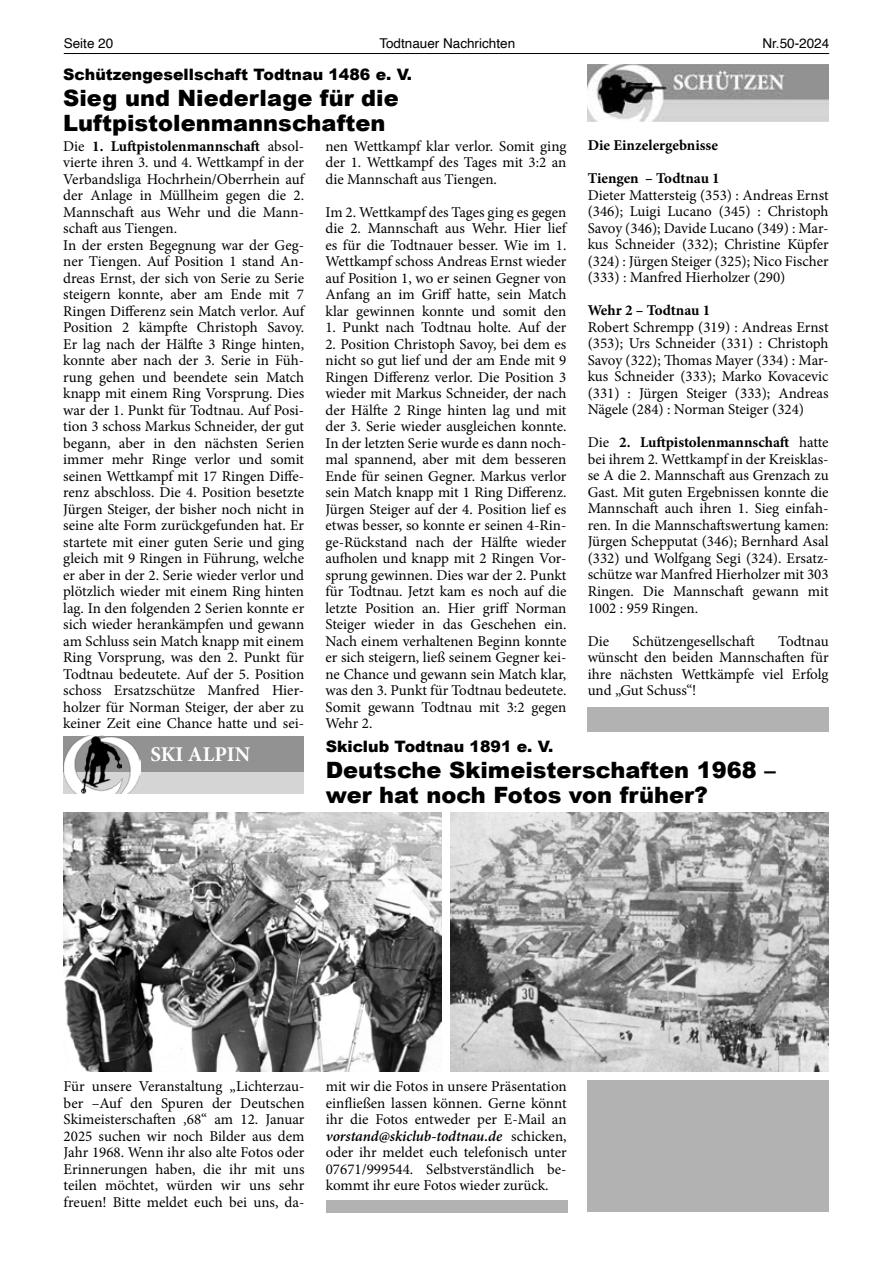
<style>
.page{position:relative;width:893px;height:1263px;background:#fff}
.page>*{position:absolute;margin:0;border:0;box-sizing:border-box;transform-origin:0 0}
.t1{font:900 22.5px/25.5px "Arial";color:#000}
.t2{font:700 21px "Minion Pro";color:#fff}
.t3{font:900 15.75px "Arial";color:#000}
.t4{font:15px/16.5px "Minion Pro";color:#000;text-align:justify}
.t5{font:700 15px "Minion Pro";color:#000}
.t6{font:13.5px "Helvetica";color:#000}
.s1{font-weight:700}
.s2{font-weight:600;font-style:italic}
</style>
<div class="page">
<hr style="left:64px;top:53px;width:765px;height:1px;background:#000">
<img style="left:588px;top:64px;width:241px;height:57px">
<div style="left:587px;top:707px;width:242px;height:25px;background:#b3b2b2"></div>
<div style="left:63px;top:736px;width:241px;height:57px;background:#d5d5d5"></div>
<div style="left:63px;top:736px;width:241px;height:35px;background:#929292"></div>
<img style="left:63px;top:738px;width:78px;height:55px">
<img style="left:81px;top:736px;width:41px;height:57px">
<img style="left:63px;top:812px;width:379px;height:260px">
<img style="left:450px;top:812px;width:379px;height:260px">
<div style="left:326px;top:1200px;width:241px;height:12px;background:#b3b2b2"></div>
<div style="left:588px;top:1080px;width:241px;height:132px;background:#b3b2b2"></div>
<p class="t6" style="left:64px;top:33px;width:51px">Seite 20</p>
<p class="t6" style="left:379px;top:33px;width:137px">Todtnauer Nachrichten</p>
<p class="t6" style="left:762px;top:33px;width:68px">Nr.50-2024</p>
<p class="t3" style="left:63px;top:63px;width:350px">Schützengesellschaft Todtnau 1486 e. V.</p>
<h1 class="t1" style="left:63px;top:84px;width:337px">Sieg und Niederlage für die<br>Luftpistolenmannschaften</h1>
<p class="t4" style="left:63px;top:138px;width:242px;text-align:left">Die <span class="s1">1. Luftpistolenmannschaft</span> absol&shy;vierte ihren 3. und 4. Wettkampf in der Verbandsliga Hochrhein/Oberrhein auf der Anlage in Müllheim gegen die 2.<br>Mannschaft aus Wehr und die Mann&shy;schaft aus Tiengen.<br>In der ersten Begegnung war der Geg&shy;ner Tiengen. Auf Position 1 stand An&shy;dreas Ernst, der sich von Serie zu Serie steigern konnte, aber am Ende mit 7<br>Ringen Differenz sein Match verlor. Auf Position 2 kämpfte Christoph Savoy.<br>Er lag nach der Hälfte 3 Ringe hinten, konnte aber nach der 3. Serie in Füh&shy;rung gehen und beendete sein Match knapp mit einem Ring Vorsprung. Dies war der 1. Punkt für Todtnau. Auf Posi&shy;tion 3 schoss Markus Schneider, der gut begann, aber in den nächsten Serien immer mehr Ringe verlor und somit seinen Wettkampf mit 17 Ringen Diffe&shy;renz abschloss. Die 4. Position besetzte Jürgen Steiger, der bisher noch nicht in seine alte Form zurückgefunden hat. Er startete mit einer guten Serie und ging gleich mit 9 Ringen in Führung, welche er aber in der 2. Serie wieder verlor und plötzlich wieder mit einem Ring hinten lag. In den folgenden 2 Serien konnte er sich wieder herankämpfen und gewann am Schluss sein Match knapp mit einem Ring Vorsprung, was den 2. Punkt für Todtnau bedeutete. Auf der 5. Position schoss Ersatzschütze Manfred Hier&shy;holzer für Norman Steiger, der aber zu keiner Zeit eine Chance hatte und sei-</p>
<p class="t4" style="left:325px;top:138px;width:242px">nen Wettkampf klar verlor. Somit ging der 1. Wettkampf des Tages mit 3:2 an die Mannschaft aus Tiengen.</p>
<p class="t5" style="left:588px;top:135px;width:132px">Die Einzelergebnisse</p>
<p class="t5" style="left:588px;top:168px;width:134px">Tiengen – Todtnau 1</p>
<p class="t4" style="left:588px;top:187px;width:242px">Dieter Mattersteig (353) : Andreas Ernst (346); Luigi Lucano (345) : Christoph Savoy (346); Davide Lucano (349) : Mar&shy;kus Schneider (332); Christine Küpfer (324) : Jürgen Steiger (325); Nico Fischer (333) : Manfred Hierholzer (290)</p>
<p class="t5" style="left:588px;top:300px;width:124px">Wehr 2 – Todtnau 1</p>
<p class="t4" style="left:588px;top:319px;width:242px">Robert Schrempp (319) : Andreas Ernst (353); Urs Schneider (331) : Christoph Savoy (322); Thomas Mayer (334) : Mar&shy;kus Schneider (333); Marko Kovacevic (331) : Jürgen Steiger (333); Andreas Nägele (284) : Norman Steiger (324)</p>
<p class="t4" style="left:588px;top:434px;width:242px">Die <span class="s1">2. Luftpistolenmannschaft</span> hatte bei ihrem 2. Wettkampf in der Kreisklas&shy;se A die 2. Mannschaft aus Grenzach zu Gast. Mit guten Ergebnissen konnte die Mannschaft auch ihren 1. Sieg einfah&shy;ren. In die Mannschaftswertung kamen:<br>Jürgen Schepputat (346); Bernhard Asal (332) und Wolfgang Segi (324). Ersatz&shy;schütze war Manfred Hierholzer mit 303<br>Ringen. Die Mannschaft gewann mit 1002 : 959 Ringen.</p>
<p class="t4" style="left:588px;top:632px;width:23px">Die</p>
<p class="t4" style="left:632px;top:632px;width:124px">Schützengesellschaft</p>
<p class="t4" style="left:325px;top:204px;width:242px">Im 2. Wettkampf des Tages ging es gegen die 2. Mannschaft aus Wehr. Hier lief es für die Todtnauer besser. Wie im 1.<br>Wettkampf schoss Andreas Ernst wieder auf Position 1, wo er seinen Gegner von Anfang an im Griff hatte, sein Match klar gewinnen konnte und somit den</p>
<p class="t4" style="left:325px;top:319px;width:242px">1. Punkt nach Todtnau holte. Auf der</p>
<p class="t4" style="left:325px;top:336px;width:242px">2. Position Christoph Savoy, bei dem es nicht so gut lief und der am Ende mit 9<br>Ringen Differenz verlor. Die Position 3 wieder mit Markus Schneider, der nach der Hälfte 2 Ringe hinten lag und mit der 3. Serie wieder ausgleichen konnte.<br>In der letzten Serie wurde es dann noch&shy;mal spannend, aber mit dem besseren Ende für seinen Gegner. Markus verlor sein Match knapp mit 1 Ring Differenz.<br>Jürgen Steiger auf der 4. Position lief es etwas besser, so konnte er seinen 4-Rin&shy;ge-Rückstand nach der Hälfte wieder aufholen und knapp mit 2 Ringen Vor&shy;sprung gewinnen. Dies war der 2. Punkt für Todtnau. Jetzt kam es noch auf die letzte Position an. Hier griff Norman Steiger wieder in das Geschehen ein.<br>Nach einem verhaltenen Beginn konnte er sich steigern, ließ seinem Gegner kei&shy;ne Chance und gewann sein Match klar, was den 3. Punkt für Todtnau bedeutete.<br>Somit gewann Todtnau mit 3:2 gegen Wehr 2.</p>
<p class="t4" style="left:588px;top:632px;width:242px;text-indent:191px">Todtnau wünscht den beiden Mannschaften für ihre nächsten Wettkämpfe viel Erfolg und „Gut Schuss“!</p>
<h2 class="t2" style="left:150px;top:739px;width:101px">SKI ALPIN</h2>
<p class="t3" style="left:326px;top:735px;width:229px">Skiclub Todtnau 1891 e. V.</p>
<h1 class="t1" style="left:326px;top:756px;width:451px">Deutsche Skimeisterschaften 1968 – wer hat noch Fotos von früher?</h1>
<p class="t4" style="left:64px;top:1078px;width:242px">Für unsere Veranstaltung „Lichterzau&shy;ber –Auf den Spuren der Deutschen Skimeisterschaften ‚68“ am 12. Januar 2025 suchen wir noch Bilder aus dem Jahr 1968. Wenn ihr also alte Fotos oder Erinnerungen haben, die ihr mit uns teilen möchtet, würden wir uns sehr freuen! Bitte meldet euch bei uns, da-</p>
<p class="t4" style="left:326px;top:1078px;width:242px">mit wir die Fotos in unsere Präsentation einfließen lassen können. Gerne könnt ihr die Fotos entweder per E-Mail an <span class="s2">vorstand@skiclub-todtnau.de</span> schicken, oder ihr meldet euch telefonisch unter 07671/999544. Selbstverständlich be&shy;kommt ihr eure Fotos wieder zurück.</p>
</div>
